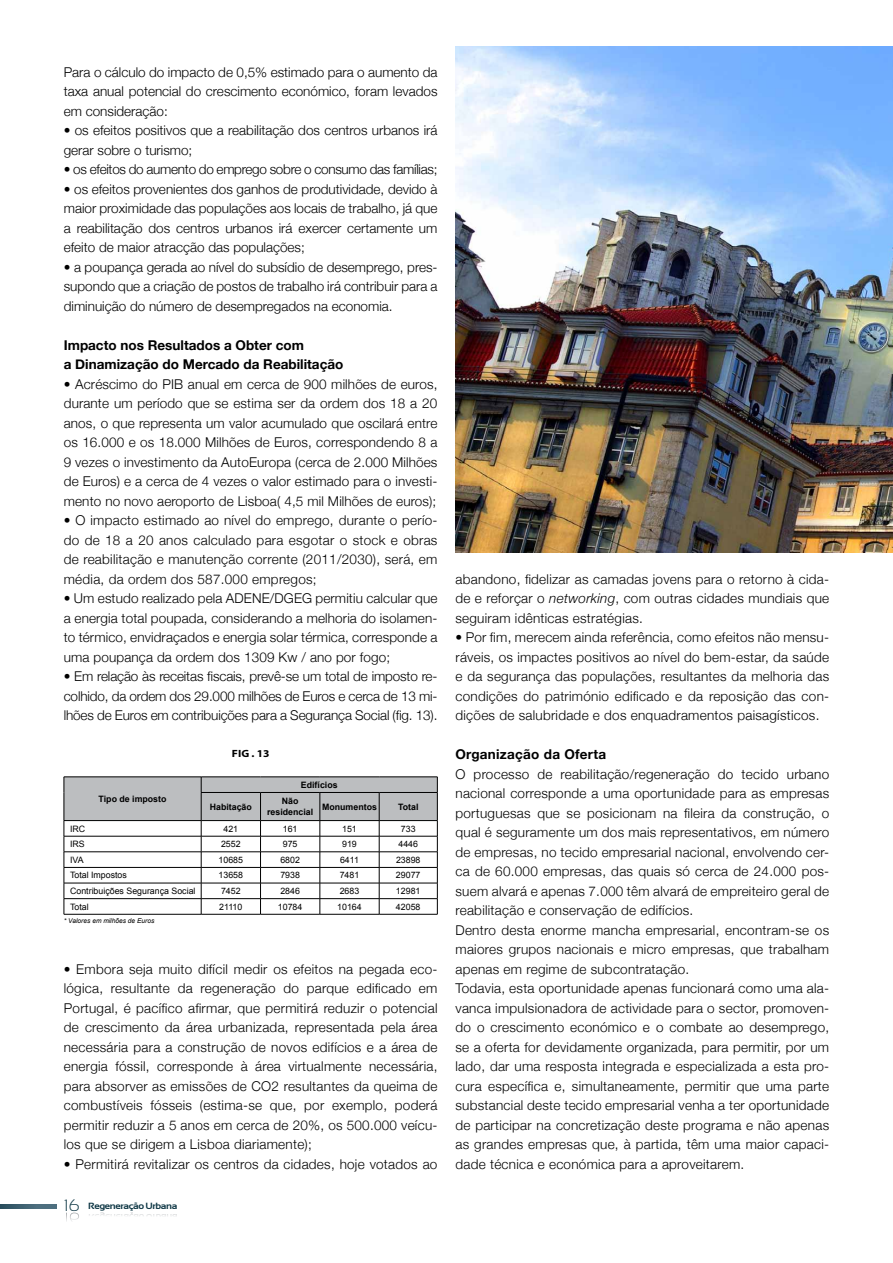
<style>
.page{position:relative;width:893px;height:1263px;background:#fff}
.page>*{position:absolute;margin:0;border:0;box-sizing:border-box;transform-origin:0 0}
.t1{font:300 13.5px/19.5px "Helvetica Neue";letter-spacing:.02em;color:#000;text-align:justify}
.t2{font:300 13.5px/19.5px "Helvetica Neue";color:#000}
.t3{font:700 13.5px/19.5px "Helvetica Neue";color:#000}
.t4{font:300 13.5px "Helvetica Neue";letter-spacing:-.02em;color:#000}
.t5{font:700 13.5px "Helvetica Neue";letter-spacing:.02em;color:#000}
.t6{font:700 10.5px "Myriad Pro";color:#000;scale:1.1 1}
.t7{font:700 9px "Sansation";color:#0d3644;scale:1.1 1}
.t8{font:8.85px "Arial";color:#000}
.t9{font:700 8.85px/10.6px "Arial";color:#000;text-align:center}
.t10{font:italic 6.6px "Arial";color:#000}
.s1{font-style:italic}
</style>
<div class="page">
<svg style="left:64px;top:777px;width:374px;height:137px"></svg>
<hr style="left:64px;top:914px;width:137px;height:1px;background:#000">
<hr style="left:201px;top:914px;width:60px;height:1px;background:#000">
<hr style="left:261px;top:914px;width:59px;height:1px;background:#000">
<hr style="left:320px;top:914px;width:59px;height:1px;background:#000">
<hr style="left:379px;top:914px;width:58px;height:1px;background:#000">
<img style="left:455px;top:47px;width:438px;height:505px">
<svg style="left:0;top:1205px;width:56px;height:3px"></svg>
<p class="t1" style="left:64px;top:62px;width:375px">Para o cálculo do impacto de 0,5% estimado para o aumento da taxa anual potencial do crescimento económico, foram levados em consideração:</p>
<p class="t2" style="left:64px;top:120px;width:375px">• os efeitos positivos que a reabilitação dos centros urbanos irá gerar sobre o turismo;</p>
<p class="t4" style="left:64px;top:161px;width:375px">• os efeitos do aumento do emprego sobre o consumo das famílias;</p>
<p class="t1" style="left:64px;top:179px;width:375px">• os efeitos provenientes dos ganhos de produtividade, devido à maior proximidade das populações aos locais de trabalho, já que a reabilitação dos centros urbanos irá exercer certamente um efeito de maior atracção das populações;</p>
<p class="t1" style="left:64px;top:257px;width:375px">• a poupança gerada ao nível do subsídio de desemprego, pres&shy;supondo que a criação de postos de trabalho irá contribuir para a diminuição do número de desempregados na economia.</p>
<p class="t3" style="left:64px;top:335px;width:281px">Impacto nos Resultados a Obter com<br>a Dinamização do Mercado da Reabilitação</p>
<p class="t1" style="left:64px;top:374px;width:375px">• Acréscimo do PIB anual em cerca de 900 milhões de euros, durante um período que se estima ser da ordem dos 18 a 20 anos, o que representa um valor acumulado que oscilará entre os 16.000 e os 18.000 Milhões de Euros, correspondendo 8 a 9 vezes o investimento da AutoEuropa (cerca de 2.000 Milhões de Euros) e a cerca de 4 vezes o valor estimado para o investi&shy;mento no novo aeroporto de Lisboa( 4,5 mil Milhões de euros);</p>
<p class="t1" style="left:64px;top:510px;width:375px">• O impacto estimado ao nível do emprego, durante o perío&shy;do de 18 a 20 anos calculado para esgotar o stock e obras de reabilitação e manutenção corrente (2011/2030), será, em média, da ordem dos 587.000 empregos;</p>
<p class="t1" style="left:64px;top:588px;width:375px">• Um estudo realizado pela ADENE/DGEG permitiu calcular que a energia total poupada, considerando a melhoria do isolamen&shy;to térmico, envidraçados e energia solar térmica, corresponde a uma poupança da ordem dos 1309 Kw / ano por fogo;</p>
<p class="t1" style="left:64px;top:666px;width:375px">• Em relação às receitas fiscais, prevê-se um total de imposto re&shy;colhido, da ordem dos 29.000 milhões de Euros e cerca de 13 mi&shy;lhões de Euros em contribuições para a Segurança Social (fig. 13).</p>
<p class="t9" style="left:99px;top:794px;width:69px">Tipo de imposto</p>
<p class="t6" style="left:232px;top:748px;width:36px">fig . 13</p>
<p class="t9" style="left:301px;top:779px;width:38px">Edifícios</p>
<p class="t9" style="left:210px;top:801px;width:44px">Habitação</p>
<p class="t9" style="left:267px;top:796px;width:48px">Não residencial</p>
<p class="t9" style="left:322px;top:801px;width:56px">Monumentos</p>
<p class="t9" style="left:398px;top:801px;width:22px">Total</p>
<p class="t8" style="left:70px;top:823px;width:17px">IRC</p>
<p class="t8" style="left:223px;top:823px;width:16px">421</p>
<p class="t8" style="left:283px;top:823px;width:16px">161</p>
<p class="t8" style="left:342px;top:823px;width:16px">151</p>
<p class="t8" style="left:401px;top:823px;width:16px">733</p>
<p class="t8" style="left:70px;top:838px;width:16px">IRS</p>
<p class="t8" style="left:221px;top:838px;width:21px">2552</p>
<p class="t8" style="left:283px;top:838px;width:16px">975</p>
<p class="t8" style="left:342px;top:838px;width:16px">919</p>
<p class="t8" style="left:398px;top:838px;width:21px">4446</p>
<p class="t8" style="left:70px;top:854px;width:15px">IVA</p>
<p class="t8" style="left:219px;top:854px;width:26px">10685</p>
<p class="t8" style="left:280px;top:854px;width:21px">6802</p>
<p class="t8" style="left:340px;top:854px;width:20px">6411</p>
<p class="t8" style="left:396px;top:854px;width:26px">23898</p>
<p class="t8" style="left:70px;top:869px;width:58px">Total Impostos</p>
<p class="t8" style="left:219px;top:869px;width:26px">13658</p>
<p class="t8" style="left:280px;top:869px;width:21px">7938</p>
<p class="t8" style="left:340px;top:869px;width:21px">7481</p>
<p class="t8" style="left:396px;top:869px;width:26px">29077</p>
<p class="t8" style="left:70px;top:885px;width:127px">Contribuições Segurança Social</p>
<p class="t8" style="left:221px;top:885px;width:21px">7452</p>
<p class="t8" style="left:280px;top:885px;width:21px">2846</p>
<p class="t8" style="left:340px;top:885px;width:21px">2683</p>
<p class="t8" style="left:396px;top:885px;width:26px">12981</p>
<p class="t8" style="left:70px;top:901px;width:20px">Total</p>
<p class="t8" style="left:219px;top:901px;width:25px">21110</p>
<p class="t8" style="left:278px;top:901px;width:26px">10784</p>
<p class="t8" style="left:337px;top:901px;width:26px">10164</p>
<p class="t8" style="left:396px;top:901px;width:26px">42058</p>
<p class="t10" style="left:64px;top:916px;width:92px">* Valores em milhões de Euros</p>
<p class="t1" style="left:64px;top:959px;width:375px">• Embora seja muito difícil medir os efeitos na pegada eco&shy;lógica, resultante da regeneração do parque edificado em Portugal, é pacífico afirmar, que permitirá reduzir o potencial de crescimento da área urbanizada, representada pela área necessária para a construção de novos edifícios e a área de energia fóssil, corresponde à área virtualmente necessária, para absorver as emissões de CO2 resultantes da queima de combustíveis fósseis (estima-se que, por exemplo, poderá permitir reduzir a 5 anos em cerca de 20%, os 500.000 veícu&shy;los que se dirigem a Lisboa diariamente);</p>
<p class="t1" style="left:64px;top:1154px;width:375px">• Permitirá revitalizar os centros da cidades, hoje votados ao</p>
<p class="t7" style="left:88px;top:1201px;width:83px">Regeneração Urbana</p>
<p class="t1" style="left:455px;top:569px;width:375px">abandono, fidelizar as camadas jovens para o retorno à cida&shy;de e reforçar o <span class="s1">networking</span>, com outras cidades mundiais que seguiram idênticas estratégias.</p>
<p class="t1" style="left:455px;top:627px;width:375px">• Por fim, merecem ainda referência, como efeitos não mensu&shy;ráveis, os impactes positivos ao nível do bem-estar, da saúde e da segurança das populações, resultantes da melhoria das condições do património edificado e da reposição das con&shy;dições de salubridade e dos enquadramentos paisagísticos.</p>
<p class="t5" style="left:455px;top:746px;width:152px">Organização da Oferta</p>
<p class="t1" style="left:455px;top:764px;width:375px;text-align:left">O processo de reabilitação/regeneração do tecido urbano nacional corresponde a uma oportunidade para as empresas portuguesas que se posicionam na fileira da construção, o qual é seguramente um dos mais representativos, em número de empresas, no tecido empresarial nacional, envolvendo cer&shy;ca de 60.000 empresas, das quais só cerca de 24.000 pos&shy;suem alvará e apenas 7.000 têm alvará de empreiteiro geral de reabilitação e conservação de edifícios.<br>Dentro desta enorme mancha empresarial, encontram-se os maiores grupos nacionais e micro empresas, que trabalham apenas em regime de subcontratação.<br>Todavia, esta oportunidade apenas funcionará como uma ala&shy;vanca impulsionadora de actividade para o sector, promoven&shy;do o crescimento económico e o combate ao desemprego, se a oferta for devidamente organizada, para permitir, por um lado, dar uma resposta integrada e especializada a esta pro&shy;cura específica e, simultaneamente, permitir que uma parte substancial deste tecido empresarial venha a ter oportunidade de participar na concretização deste programa e não apenas as grandes empresas que, à partida, têm uma maior capaci&shy;dade técnica e económica para a aproveitarem.</p>
</div>
